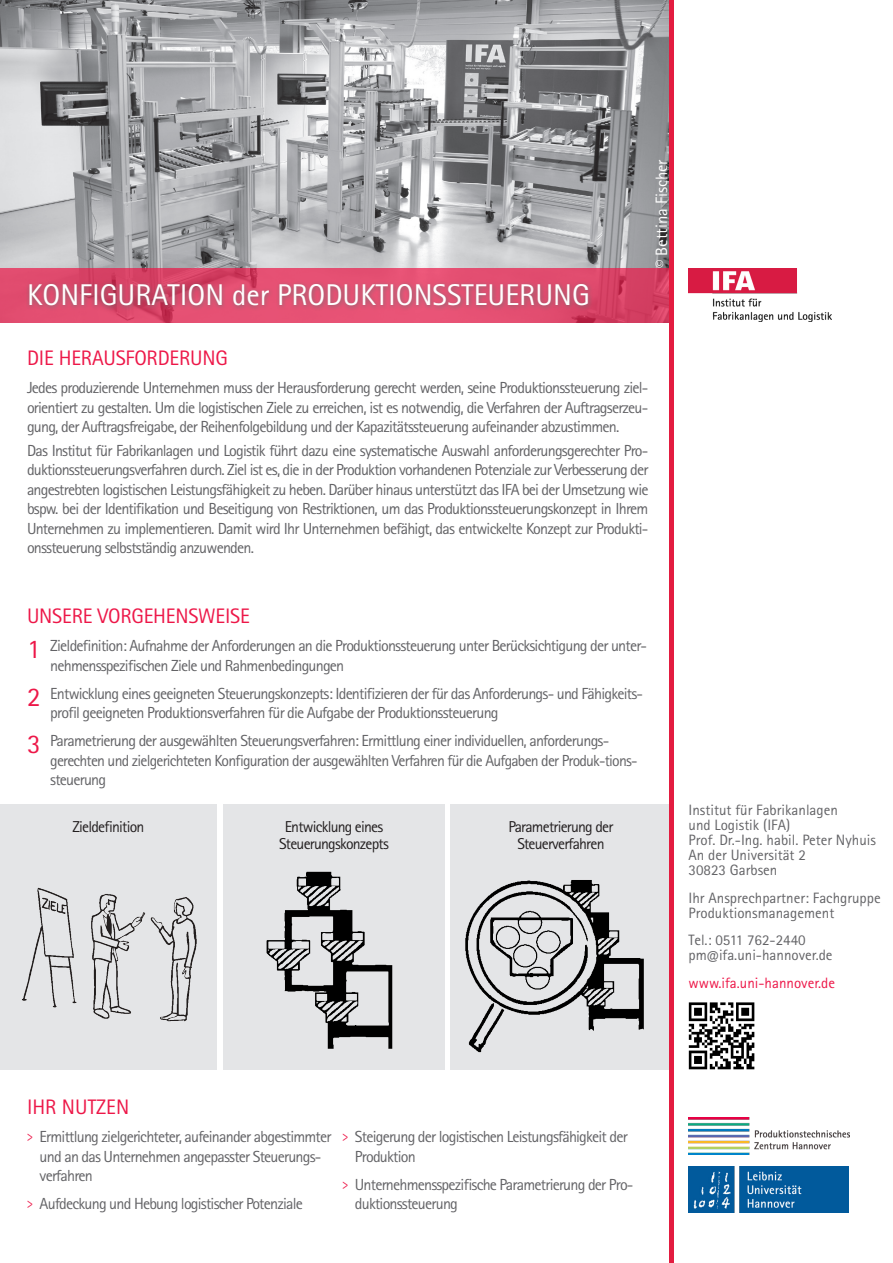
<style>
.page{position:relative;width:893px;height:1263px;background:#fff}
.page>*{position:absolute;margin:0;border:0;box-sizing:border-box;transform-origin:0 0}
.t1{font:30px "Rotis Sans Serif Std";color:#fff}
.t2{font:27px "Rotis Sans Serif Std";color:#ed1748}
.t3{font:21px "Rotis Sans Serif Std";letter-spacing:-.01em;color:#ed1748}
.t4{font:16.5px "Rotis Sans Serif Std";color:#fff}
.t5{font:16.05px/19.5px "Rotis Sans Serif Std";letter-spacing:-.05em;color:#636366}
.t6{font:15.75px "Rotis Sans Serif Std";letter-spacing:-.05em;color:#231f20}
.t7{font:15px/15px "Rotis Sans Serif Std";color:#636366}
.t8{font:15px "Rotis Sans Serif Std";color:#ed1748}
.s1{font-size:15.75px;color:#ed1748}
</style>
<div class="page">
<img style="left:0;top:0;width:669px;height:268px">
<img style="left:688px;top:1002px;width:67px;height:67px">
<img style="left:688px;top:1166px;width:160px;height:46px">
<img style="left:688px;top:1117px;width:161px;height:38px">
<svg style="left:0;top:268px;width:669px;height:55px;background:#de496c"></svg>
<div style="left:26px;top:281px;width:567px;height:30px;background:#707173;opacity:.75"></div>
<img style="left:688px;top:268px;width:144px;height:53px">
<div style="left:223px;top:804px;width:222px;height:265px;background:#e4e5e7"></div>
<div style="left:451px;top:804px;width:221px;height:265px;background:#e4e5e7"></div>
<div style="left:0;top:804px;width:217px;height:265px;background:#e4e5e7"></div>
<hr style="left:669px;top:0;width:4px;height:1263px;background:#e31c40">
<img style="left:22px;top:887px;width:175px;height:135px">
<img style="left:266px;top:871px;width:127px;height:178px">
<img style="left:465px;top:880px;width:179px;height:173px">
<p class="t1" style="left:27px;top:277px;width:564px">KONFIGURATION der PRODUKTIONSSTEUERUNG</p>
<p class="t3" style="left:27px;top:346px;width:202px">DIE HERAUSFORDERUNG</p>
<p class="t4" style="left:652px;top:268px;width:110px;rotate:-90deg">© Bettina Fischer</p>
<p class="t5" style="left:27px;top:378px;width:623px;text-align:justify">Jedes produzierende Unternehmen muss der Herausforderung gerecht werden, seine Produktionssteuerung ziel&shy;orientiert zu gestalten. Um die logistischen Ziele zu erreichen, ist es notwendig, die Verfahren der Auftragserzeu&shy;gung, der Auftragsfreigabe, der Reihenfolgebildung und der Kapazitätssteuerung aufeinander abzustimmen.</p>
<p class="t5" style="left:27px;top:441px;width:623px;text-align:justify">Das Institut für Fabrikanlagen und Logistik führt dazu eine systematische Auswahl anforderungsgerechter Pro&shy;duktionssteuerungsverfahren durch. Ziel ist es, die in der Produktion vorhandenen Potenziale zur Verbesserung der angestrebten logistischen Leistungsfähigkeit zu heben. Darüber hinaus unterstützt das IFA bei der Umsetzung wie bspw. bei der Identifikation und Beseitigung von Restriktionen, um das Produktionssteuerungskonzept in Ihrem Unternehmen zu implementieren. Damit wird Ihr Unternehmen befähigt, das entwickelte Konzept zur Produkti&shy;onssteuerung selbstständig anzuwenden.</p>
<p class="t3" style="left:27px;top:603px;width:224px">UNSERE VORGEHENSWEISE</p>
<p class="t2" style="left:27px;top:633px;width:15px">1</p>
<p class="t2" style="left:27px;top:681px;width:15px">2</p>
<p class="t2" style="left:27px;top:728px;width:15px">3</p>
<p class="t5" style="left:50px;top:636px;width:598px">Zieldefinition: Aufnahme der Anforderungen an die Produktionssteuerung unter Berücksichtigung der unter&shy;nehmensspezifischen Ziele und Rahmenbedingungen</p>
<p class="t5" style="left:50px;top:684px;width:594px">Entwicklung eines geeigneten Steuerungskonzepts: Identifizieren der für das Anforderungs- und Fähigkeits&shy;profil geeigneten Produktionsverfahren für die Aufgabe der Produktionssteuerung</p>
<p class="t5" style="left:50px;top:731px;width:560px">Parametrierung der ausgewählten Steuerungsverfahren: Ermittlung einer individuellen, anforderungs-</p>
<p class="t5" style="left:50px;top:751px;width:589px">gerechten und zielgerichteten Konfiguration der ausgewählten Verfahren für die Aufgaben der Produk-tions&shy;steuerung</p>
<p class="t6" style="left:72px;top:818px;width:73px">Zieldefinition</p>
<p class="t6" style="left:509px;top:818px;width:106px">Parametrierung der</p>
<p class="t6" style="left:517px;top:834px;width:89px">Steuerverfahren</p>
<p class="t6" style="left:285px;top:818px;width:100px">Entwicklung eines</p>
<p class="t6" style="left:279px;top:834px;width:111px">Steuerungskonzepts</p>
<p class="t7" style="left:688px;top:802px;width:151px">Institut für Fabrikanlagen</p>
<p class="t7" style="left:688px;top:817px;width:103px">und Logistik (IFA)</p>
<p class="t7" style="left:688px;top:832px;width:189px">Prof. Dr.-Ing. habil. Peter Nyhuis</p>
<p class="t7" style="left:688px;top:847px;width:119px">An der Universität 2</p>
<p class="t7" style="left:688px;top:862px;width:90px">30823 Garbsen</p>
<p class="t7" style="left:688px;top:890px;width:194px">Ihr Ansprechpartner: Fachgruppe<br>Produktionsmanagement</p>
<p class="t7" style="left:688px;top:933px;width:119px">Tel.: 0511 762-2440</p>
<p class="t7" style="left:688px;top:948px;width:146px">pm@ifa.uni-hannover.de</p>
<p class="t8" style="left:688px;top:974px;width:148px">www.ifa.uni-hannover.de</p>
<p class="t3" style="left:27px;top:1094px;width:104px">IHR NUTZEN</p>
<p class="t5" style="left:27px;top:1127px;width:306px"><span class="s1">&gt;</span> Ermittlung zielgerichteter, aufeinander abgestimmter</p>
<p class="t5" style="left:40px;top:1147px;width:283px">und an das Unternehmen angepasster Steuerungs&shy;verfahren</p>
<p class="t5" style="left:27px;top:1194px;width:277px"><span class="s1">&gt;</span> Aufdeckung und Hebung logistischer Potenziale</p>
<p class="t5" style="left:355px;top:1127px;width:274px;text-indent:-12px"><span class="s1">&gt;</span> Steigerung der logistischen Leistungsfähigkeit der<br>Produktion</p>
<p class="t5" style="left:355px;top:1175px;width:280px;text-indent:-12px"><span class="s1">&gt;</span> Unternehmensspezifische Parametrierung der Pro&shy;duktionssteuerung</p>
</div>
